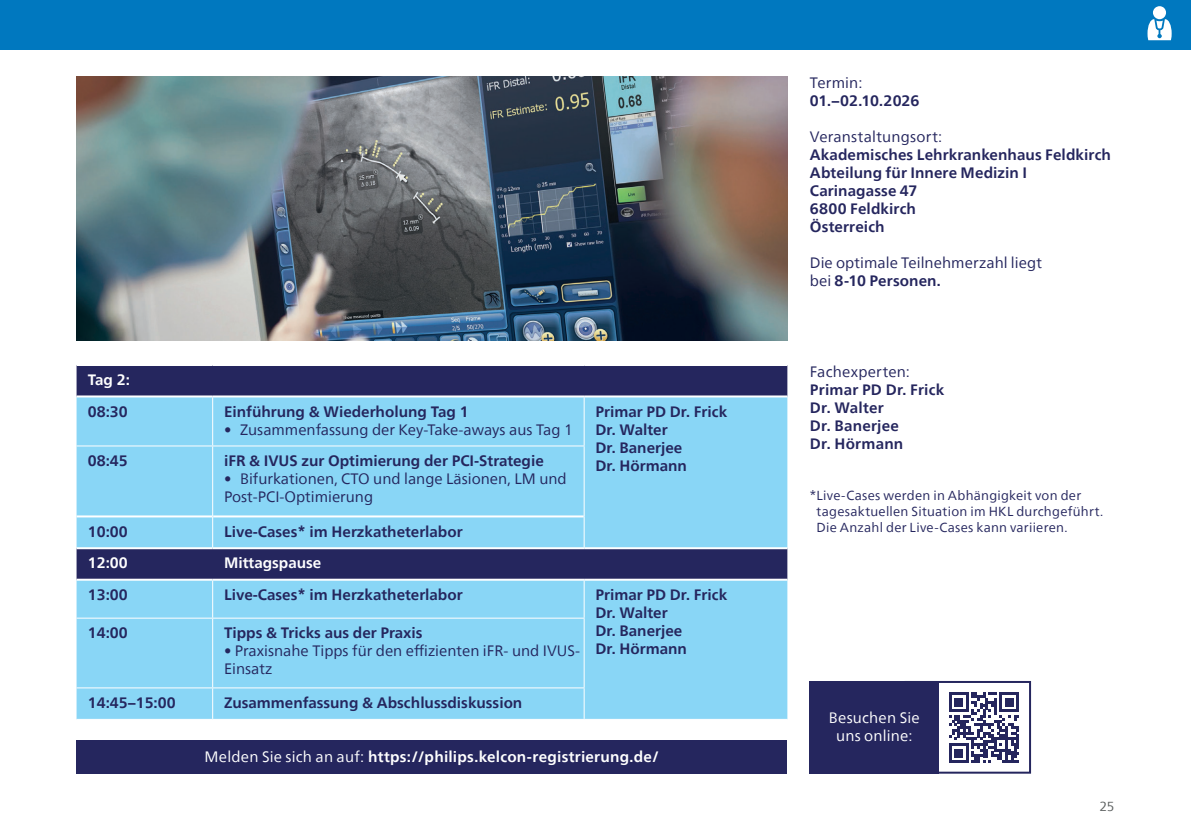
<style>
.page{position:relative;width:1191px;height:840px;background:#fff}
.page>*{position:absolute;margin:0;border:0;box-sizing:border-box;transform-origin:0 0}
.t1{font:700 15px/18px "Neue Frutiger World";color:#25265e}
.t2{font:15px/18px "Neue Frutiger World";color:#25265e}
.t3{font:700 15px "Neue Frutiger World";letter-spacing:.01em;color:#fff}
.t4{font:15px/18px "Neue Frutiger World";letter-spacing:.015em;color:#fff;text-align:center}
.t5{font:13px/15.6px "Neue Frutiger World";letter-spacing:.02em;color:#25265e}
.t6{font:13px "Neue Frutiger World";color:#595d5d}
.s1{font-weight:400}
.s2{font-weight:700}
</style>
<div class="page">
<img style="left:77px;top:77px;width:710px;height:263px">
<div style="left:77px;top:366px;width:710px;height:29px;background:#25265e"></div>
<svg style="left:77px;top:397px;width:710px;height:321px;background:#81c6e8"></svg>
<hr style="left:77px;top:547px;width:136px;height:2px;background:#fff">
<hr style="left:213px;top:547px;width:371px;height:2px;background:#fff">
<hr style="left:584px;top:547px;width:203px;height:2px;background:#fff">
<hr style="left:77px;top:578px;width:136px;height:2px;background:#fff">
<hr style="left:213px;top:578px;width:371px;height:2px;background:#fff">
<hr style="left:584px;top:578px;width:203px;height:2px;background:#fff">
<hr style="left:77px;top:445px;width:136px;height:1px;background:#fff">
<hr style="left:213px;top:445px;width:371px;height:1px;background:#fff">
<hr style="left:77px;top:617px;width:136px;height:1px;background:#fff">
<hr style="left:213px;top:617px;width:371px;height:1px;background:#fff">
<hr style="left:77px;top:515px;width:135px;height:2px;background:#fff">
<hr style="left:213px;top:515px;width:370px;height:2px;background:#fff">
<hr style="left:212px;top:397px;width:1px;height:48px;background:#fff">
<hr style="left:583px;top:397px;width:1px;height:48px;background:#fff">
<hr style="left:212px;top:446px;width:1px;height:70px;background:#fff">
<hr style="left:583px;top:446px;width:1px;height:70px;background:#fff">
<hr style="left:212px;top:516px;width:1px;height:31px;background:#fff">
<hr style="left:583px;top:516px;width:1px;height:31px;background:#fff">
<hr style="left:212px;top:580px;width:1px;height:37px;background:#fff">
<hr style="left:583px;top:580px;width:1px;height:37px;background:#fff">
<hr style="left:212px;top:618px;width:1px;height:69px;background:#fff">
<hr style="left:583px;top:618px;width:1px;height:69px;background:#fff">
<hr style="left:212px;top:688px;width:1px;height:30px;background:#fff">
<hr style="left:583px;top:688px;width:1px;height:30px;background:#fff">
<hr style="left:77px;top:687px;width:136px;height:1px;background:#fff">
<hr style="left:213px;top:687px;width:371px;height:1px;background:#fff">
<div style="left:0;top:0;width:1191px;height:49px;background:#0078bf"></div>
<div style="left:1153px;top:6px;width:13px;height:13px;background:#fff;border-radius:50%"></div>
<svg style="left:1147px;top:19px;width:24px;height:21px"></svg>
<div style="left:77px;top:739px;width:710px;height:34px;background:#25265e"></div>
<div style="left:809px;top:680px;width:130px;height:93px;background:#25265e"></div>
<div style="left:904px;top:680px;width:127px;height:93px;border:2px solid #25265e"></div>
<svg style="left:949px;top:692px;width:70px;height:70px"></svg>
<p class="t3" style="left:88px;top:366px;width:44px">Tag 2:</p>
<p class="t1" style="left:88px;top:402px;width:41px">08:30</p>
<p class="t1" style="left:224px;top:402px;width:246px">Einführung &amp; Wiederholung Tag 1</p>
<p class="t2" style="left:224px;top:420px;width:350px">• Zusammenfassung der Key-Take-aways aus Tag 1</p>
<p class="t1" style="left:595px;top:402px;width:133px">Primar PD Dr. Frick<br>Dr. Walter<br>Dr. Banerjee</p>
<p class="t1" style="left:88px;top:451px;width:41px">08:45</p>
<p class="t1" style="left:224px;top:451px;width:321px">iFR &amp; IVUS zur Optimierung der PCI-Strategie</p>
<p class="t1" style="left:595px;top:456px;width:93px">Dr. Hörmann</p>
<p class="t2" style="left:224px;top:470px;width:344px">• Bifurkationen, CTO und lange Läsionen, LM und<br>Post-PCI-Optimierung</p>
<p class="t1" style="left:88px;top:522px;width:41px">10:00</p>
<p class="t1" style="left:224px;top:522px;width:240px">Live-Cases* im Herzkatheterlabor</p>
<p class="t3" style="left:88px;top:549px;width:41px">12:00</p>
<p class="t3" style="left:224px;top:549px;width:99px">Mittagspause</p>
<p class="t1" style="left:88px;top:585px;width:41px">13:00</p>
<p class="t1" style="left:224px;top:585px;width:240px">Live-Cases* im Herzkatheterlabor</p>
<p class="t1" style="left:595px;top:585px;width:133px">Primar PD Dr. Frick<br>Dr. Walter<br>Dr. Banerjee<br>Dr. Hörmann</p>
<p class="t1" style="left:88px;top:623px;width:41px">14:00</p>
<p class="t1" style="left:224px;top:623px;width:200px">Tipps &amp; Tricks aus der Praxis</p>
<p class="t2" style="left:224px;top:642px;width:357px">• Praxisnahe Tipps für den effizienten iFR- und IVUS-<br>Einsatz</p>
<p class="t1" style="left:88px;top:693px;width:89px">14:45–15:00</p>
<p class="t1" style="left:224px;top:693px;width:300px">Zusammenfassung &amp; Abschlussdiskussion</p>
<p class="t3" style="left:204px;top:742px;width:456px"><span class="s1">Melden Sie sich an auf:</span> https://philips.kelcon-registrierung.de/</p>
<p class="t2" style="left:810px;top:74px;width:54px">Termin:</p>
<p class="t1" style="left:810px;top:92px;width:111px">01.–02.10.2026</p>
<p class="t2" style="left:810px;top:128px;width:134px">Veranstaltungsort:</p>
<p class="t1" style="left:810px;top:146px;width:303px">Akademisches Lehrkrankenhaus Feldkirch<br>Abteilung für Innere Medizin I<br>Carinagasse 47<br>6800 Feldkirch<br>Österreich</p>
<p class="t2" style="left:810px;top:254px;width:234px">Die optimale Teilnehmerzahl liegt bei <span class="s2">8-10 Personen.</span></p>
<p class="t2" style="left:810px;top:362px;width:102px">Fachexperten:</p>
<p class="t1" style="left:810px;top:380px;width:136px">Primar PD Dr. Frick<br>Dr. Walter<br>Dr. Banerjee<br>Dr. Hörmann</p>
<p class="t5" style="left:816px;top:488px;width:288px;text-indent:-7px">*Live-Cases werden in Abhängigkeit von der tagesaktuellen Situation im HKL durchgeführt.<br>Die Anzahl der Live-Cases kann variieren.</p>
<p class="t4" style="left:829px;top:708px;width:92px">Besuchen Sie uns online:</p>
<p class="t6" style="left:1099px;top:795px;width:17px">25</p>
</div>
